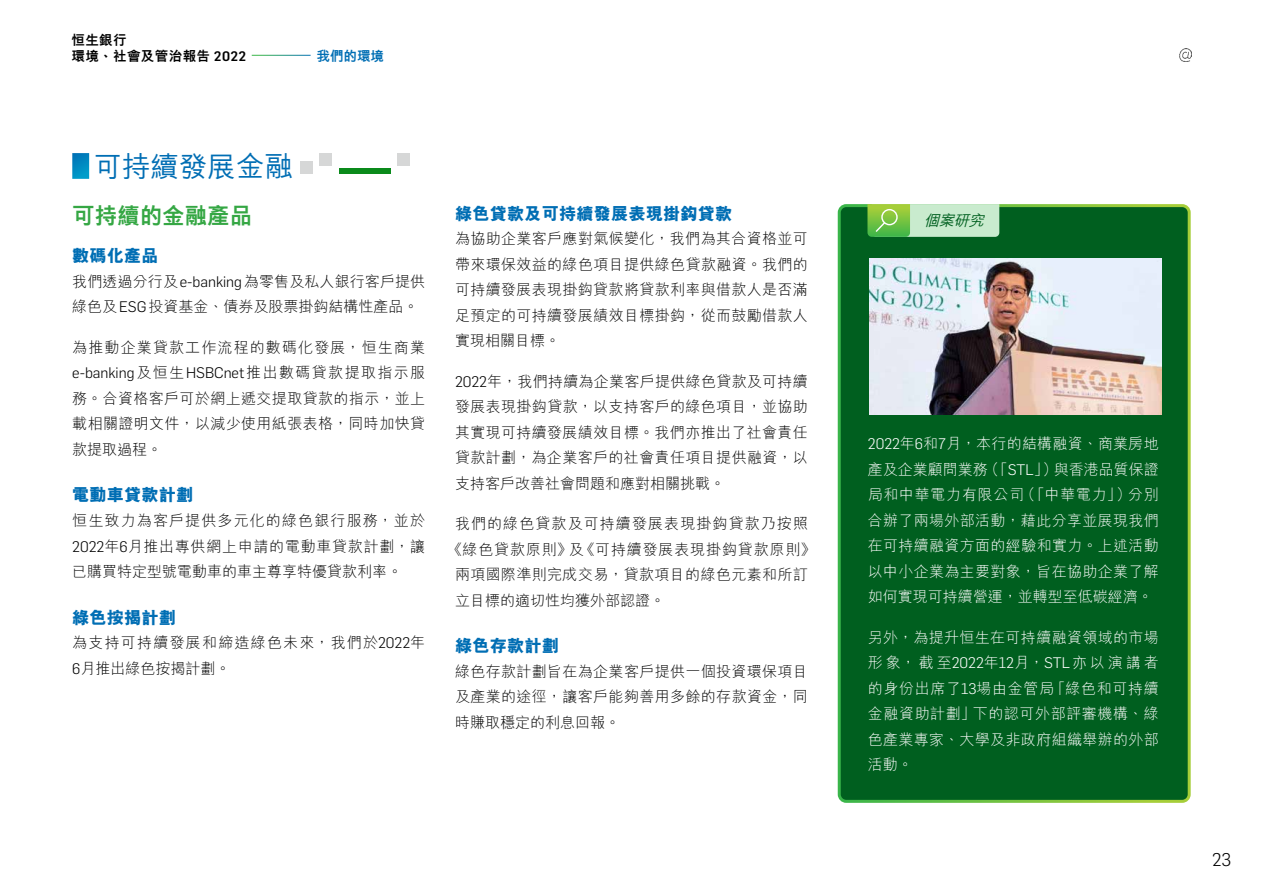
<style>
.page{position:relative;width:1263px;height:893px;background:#fff}
.page>*{position:absolute;margin:0;border:0;box-sizing:border-box;transform-origin:0 0}
.t1{font:500 28.5px "M Hei HK";color:#006eb4}
.Subhead_3__H4{font:800 22.5px "M Hei HK";color:#35a744}
.t2{font:300 18px "Flama";color:#000}
.Subhead_4__H5{font:800 17.25px "M Hei HK";letter-spacing:.005em;color:#006eb4}
.Body_Text{font:300 15px/25.5px "M Hei HK";letter-spacing:.025em;color:#000;text-align:justify}
.Body_Text-2{font:300 15px/25.5px "M Hei HK";letter-spacing:.025em;color:#fff;text-align:justify}
.Body_Text-3{font:300 15px/25.5px "M Hei HK";letter-spacing:.005em;color:#000}
.Body_Text-4{font:300 15px/25.5px "M Hei HK";letter-spacing:.08em;color:#000}
.Body_Text-5{font:300 15px "M Hei HK";letter-spacing:.055em;color:#000}
.Body_Text-6{font:300 15px "M Hei HK";letter-spacing:.075em;color:#000}
.Body_Text-7{font:300 15px "M Hei HK";color:#000}
.Subhead_6{font:italic 500 15px "M Hei HK";color:#005f1f}
.t3{font:800 13.5px/16.2px "M Hei HK";letter-spacing:.03em;color:#000}
.t4{font:800 13.5px "M Hei HK";color:#006eb4}
.s1{font-family:"Flama";font-weight:500}
.s2{font-family:"Flama"}
</style>
<div class="page">
<div style="left:839px;top:206px;width:350px;height:595px;background:#005f1f;border-radius:7px"></div>
<div style="left:838px;top:204px;width:353px;height:599px;border:3px solid #fff;border-radius:7px"></div>
<svg style="left:867px;top:204px;width:132px;height:33px;background:#afdea2"></svg>
<svg style="left:72px;top:153px;width:17px;height:26px"></svg>
<img style="left:870px;top:258px;width:291px;height:157px">
<div style="left:339px;top:168px;width:51px;height:5px;background:#0a8a1b"></div>
<div style="left:397px;top:153px;width:13px;height:13px;background:#d6d7d7"></div>
<div style="left:320px;top:153px;width:12px;height:13px;background:#d6d7d7"></div>
<div style="left:300px;top:161px;width:13px;height:12px;background:#d6d7d7"></div>
<svg style="left:1180px;top:49px;width:12px;height:12px"></svg>
<p class="t3" style="left:71px;top:31px;width:176px">恒生銀行<br>環境、社會及管治報告 <span class="s1">2022</span></p>
<p class="t4" style="left:317px;top:49px;width:69px">我們的環境</p>
<h1 class="t1" style="left:94px;top:146px;width:201px">可持續發展金融</h1>
<h4 class="Subhead_3__H4" style="left:72px;top:205px;width:181px">可持續的金融產品</h4>
<h5 class="Subhead_4__H5" style="left:72px;top:247px;width:88px">數碼化產品</h5>
<p class="Body_Text-3" style="left:72px;top:268px;width:354px">我們透過分行及<span class="s2">e-banking</span>為零售及私人銀行客戶提供綠色及<span class="s2">ESG</span>投資基金、債券及股票掛鈎結構性產品。</p>
<p class="Body_Text" style="left:72px;top:334px;width:354px">為推動企業貸款工作流程的數碼化發展，恒生商業<span class="s2">e-banking</span>及恒生<span class="s2">HSBCnet</span>推出數碼貸款提取指示服務。合資格客戶可於網上遞交提取貸款的指示，並上載相關證明文件，以減少使用紙張表格，同時加快貸款提取過程。</p>
<h5 class="Subhead_4__H5" style="left:72px;top:486px;width:123px">電動車貸款計劃</h5>
<p class="Body_Text" style="left:72px;top:508px;width:354px">恒生致力為客戶提供多元化的綠色銀行服務，並於<span class="s2">2022</span>年<span class="s2">6</span>月推出專供網上申請的電動車貸款計劃，讓已購買特定型號電動車的車主尊享特優貸款利率。</p>
<h5 class="Subhead_4__H5" style="left:72px;top:609px;width:105px">綠色按揭計劃</h5>
<p class="Body_Text-4" style="left:72px;top:630px;width:354px">為支持可持續發展和締造綠色未來，我們於<span class="s2">2022</span>年<br><span class="s2">6</span>月推出綠色按揭計劃。</p>
<h5 class="Subhead_4__H5" style="left:455px;top:204px;width:279px">綠色貸款及可持續發展表現掛鈎貸款</h5>
<p class="Body_Text" style="left:455px;top:226px;width:354px">為協助企業客戶應對氣候變化，我們為其合資格並可帶來環保效益的綠色項目提供綠色貸款融資。我們的可持續發展表現掛鈎貸款將貸款利率與借款人是否滿足預定的可持續發展績效目標掛鈎，從而鼓勵借款人實現相關目標。</p>
<p class="Body_Text" style="left:455px;top:368px;width:354px"><span class="s2">2022</span>年，我們持續為企業客戶提供綠色貸款及可持續發展表現掛鈎貸款，以支持客戶的綠色項目，並協助其實現可持續發展績效目標。我們亦推出了社會責任貸款計劃，為企業客戶的社會責任項目提供融資，以支持客戶改善社會問題和應對相關挑戰。</p>
<p class="Body_Text-6" style="left:455px;top:516px;width:354px">我們的綠色貸款及可持續發展表現掛鈎貸款乃按照</p>
<p class="Body_Text-5" style="left:447px;top:541px;width:369px">《綠色貸款原則》及《可持續發展表現掛鈎貸款原則》</p>
<p class="Body_Text" style="left:455px;top:562px;width:354px">兩項國際準則完成交易，貸款項目的綠色元素和所訂</p>
<p class="Body_Text-7" style="left:455px;top:592px;width:211px">立目標的適切性均獲外部認證。</p>
<h5 class="Subhead_4__H5" style="left:455px;top:637px;width:105px">綠色存款計劃</h5>
<p class="Body_Text" style="left:455px;top:658px;width:354px">綠色存款計劃旨在為企業客戶提供一個投資環保項目及產業的途徑，讓客戶能夠善用多餘的存款資金，同時賺取穩定的利息回報。</p>
<p class="Subhead_6" style="left:924px;top:210px;width:67px">個案研究</p>
<p class="Body_Text-2" style="left:868px;top:431px;width:292px"><span class="s2">2022</span>年<span class="s2">6</span>和<span class="s2">7</span>月，本行的結構融資、商業房地產及企業顧問業務（「<span class="s2">STL</span>」）與香港品質保證局和中華電力有限公司（「中華電力」）分別合辦了兩場外部活動，藉此分享並展現我們在可持續融資方面的經驗和實力。上述活動以中小企業為主要對象，旨在協助企業了解如何實現可持續營運，並轉型至低碳經濟。</p>
<p class="Body_Text-2" style="left:868px;top:624px;width:292px">另外，為提升恒生在可持續融資領域的市場形象，截至<span class="s2">2022</span>年<span class="s2">12</span>月，<span class="s2">STL</span>亦以演講者的身份出席了<span class="s2">13</span>場由金管局「綠色和可持續金融資助計劃」下的認可外部評審機構、綠色產業專家、大學及非政府組織舉辦的外部活動。</p>
<p class="t2" style="left:1212px;top:847px;width:21px">23</p>
</div>
